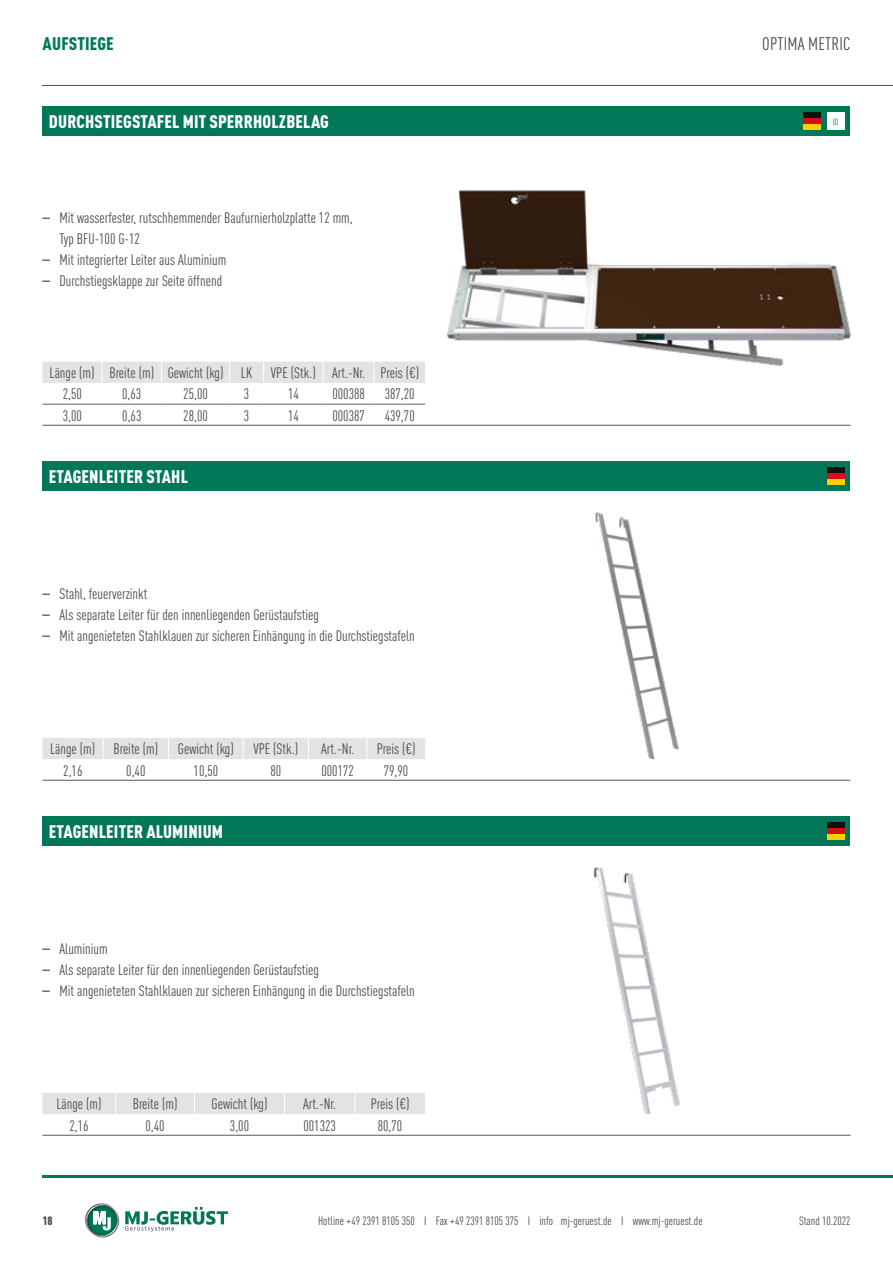
<style>
.page{position:relative;width:893px;height:1263px;background:#fff}
.page>*{position:absolute;margin:0;border:0;box-sizing:border-box;transform-origin:0 0}
.t1{font:900 condensed 18px "DIN Pro";letter-spacing:.01em;color:#fff}
.t2{font:condensed 18px "DIN Pro";letter-spacing:.01em;color:#4a4a49}
.t3{font:900 condensed 18px "DIN Pro";letter-spacing:.01em;color:#007858}
.t4{font:condensed 15px/21.1px "DIN Pro";color:#4a4a49}
.t5{font:condensed 12px "DIN Pro";color:#4a4a49}
.t6{font:900 condensed 12px "DIN Pro";color:#4a4a49}
.t7{font:condensed 9px "DIN Pro";color:#007858}
.s1{font-family:"Helvetica"}
.s2{font-family:"Helvetica";color:#fff}
.s3{font-family:"Univers";font-weight:500}
</style>
<div class="page">
<hr style="left:43px;top:85px;width:850px;height:1px;background:#575756">
<hr style="left:43px;top:1176px;width:850px;height:2px;background:#007858">
<svg style="left:85px;top:1203px;width:34px;height:34px"></svg>
<svg style="left:125px;top:1207px;width:103px;height:25px"></svg>
<div style="left:43px;top:461px;width:807px;height:30px;background:#007858"></div>
<hr style="left:43px;top:780px;width:807px;height:1px;background:#575756">
<img style="left:595px;top:512px;width:84px;height:247px">
<div style="left:43px;top:738px;width:382px;height:21px;background:#e3e3e3"></div>
<div style="left:43px;top:816px;width:807px;height:30px;background:#007858"></div>
<hr style="left:43px;top:1135px;width:807px;height:1px;background:#575756">
<div style="left:43px;top:1093px;width:382px;height:21px;background:#e3e3e3"></div>
<img style="left:593px;top:867px;width:87px;height:247px">
<div style="left:827px;top:823px;width:17px;height:17px;background:#12100d"></div>
<div style="left:827px;top:828px;width:17px;height:12px;background:#d70f15"></div>
<div style="left:827px;top:834px;width:17px;height:6px;background:#fecf00"></div>
<div style="left:827px;top:467px;width:17px;height:17px;background:#12100d"></div>
<div style="left:827px;top:473px;width:17px;height:11px;background:#d70f15"></div>
<div style="left:827px;top:479px;width:17px;height:5px;background:#fecf00"></div>
<div style="left:43px;top:106px;width:807px;height:30px;background:#007858"></div>
<hr style="left:43px;top:425px;width:807px;height:1px;background:#575756">
<div style="left:43px;top:362px;width:382px;height:21px;background:#e3e3e3"></div>
<hr style="left:43px;top:404px;width:59px;height:1px;background:#646363">
<hr style="left:102px;top:404px;width:60px;height:1px;background:#646363">
<hr style="left:162px;top:404px;width:68px;height:1px;background:#646363">
<hr style="left:323px;top:404px;width:51px;height:1px;background:#646363">
<hr style="left:374px;top:404px;width:51px;height:1px;background:#646363">
<hr style="left:230px;top:404px;width:34px;height:1px;background:#646363">
<hr style="left:264px;top:404px;width:59px;height:1px;background:#646363">
<img style="left:447px;top:190px;width:403px;height:176px">
<div style="left:827px;top:113px;width:17px;height:17px;background:#fff"></div>
<div style="left:804px;top:113px;width:17px;height:17px;background:#12100d"></div>
<div style="left:804px;top:118px;width:17px;height:12px;background:#d70f15"></div>
<div style="left:804px;top:124px;width:17px;height:6px;background:#fecf00"></div>
<p class="t3" style="left:43px;top:30px;width:73px">AUFSTIEGE</p>
<p class="t2" style="left:762px;top:31px;width:90px">OPTIMA METRIC</p>
<p class="t1" style="left:49px;top:108px;width:281px">DURCHSTIEGSTAFEL MIT SPERRHOLZBELAG</p>
<p class="t4" style="left:43px;top:206px;width:312px"><span class="s1">–</span> Mit wasserfester, rutschhemmender Baufurnierholzplatte 12 mm,</p>
<p class="t4" style="left:43px;top:227px;width:99px"><span class="s2">–</span> Typ BFU-100 G-12</p>
<p class="t4" style="left:43px;top:248px;width:185px"><span class="s1">–</span> Mit integrierter Leiter aus Aluminium</p>
<p class="t4" style="left:43px;top:269px;width:181px"><span class="s1">–</span> Durchstiegsklappe zur Seite öffnend</p>
<p class="t4" style="left:63px;top:361px;width:358px;text-indent:-13px">Länge (m) Breite (m) Gewicht (kg) LK VPE (Stk.) Art.-Nr. Preis (€)<br>2,50</p>
<p class="t4" style="left:122px;top:382px;width:21px">0,63</p>
<p class="t4" style="left:183px;top:382px;width:26px">25,00</p>
<p class="t4" style="left:244px;top:382px;width:7px">3</p>
<p class="t4" style="left:288px;top:382px;width:12px">14</p>
<p class="t4" style="left:332px;top:382px;width:34px">000388</p>
<p class="t4" style="left:385px;top:382px;width:31px">387,20</p>
<p class="t4" style="left:63px;top:404px;width:21px">3,00</p>
<p class="t4" style="left:122px;top:404px;width:21px">0,63</p>
<p class="t4" style="left:183px;top:404px;width:26px">28,00</p>
<p class="t4" style="left:244px;top:404px;width:7px">3</p>
<p class="t4" style="left:288px;top:404px;width:12px">14</p>
<p class="t4" style="left:332px;top:404px;width:34px">000387</p>
<p class="t4" style="left:385px;top:404px;width:31px">439,70</p>
<p class="t1" style="left:49px;top:463px;width:141px">ETAGENLEITER STAHL</p>
<p class="t4" style="left:43px;top:582px;width:106px"><span class="s1">–</span> Stahl, feuerverzinkt</p>
<p class="t4" style="left:43px;top:603px;width:278px"><span class="s1">–</span> Als separate Leiter für den innenliegenden Gerüstaufstieg</p>
<p class="t4" style="left:43px;top:624px;width:374px"><span class="s1">–</span> Mit angenieteten Stahlklauen zur sicheren Einhängung in die Durchstiegstafeln</p>
<p class="t4" style="left:50px;top:737px;width:109px">Länge (m) Breite (m)</p>
<p class="t4" style="left:178px;top:737px;width:57px">Gewicht (kg)</p>
<p class="t4" style="left:253px;top:737px;width:46px">VPE (Stk.)</p>
<p class="t4" style="left:321px;top:737px;width:34px">Art.-Nr.</p>
<p class="t4" style="left:377px;top:737px;width:40px">Preis (€)</p>
<p class="t4" style="left:63px;top:759px;width:21px">2,16</p>
<p class="t4" style="left:126px;top:759px;width:21px">0,40</p>
<p class="t4" style="left:194px;top:759px;width:26px">10,50</p>
<p class="t4" style="left:270px;top:759px;width:12px">80</p>
<p class="t4" style="left:321px;top:759px;width:34px">000172</p>
<p class="t4" style="left:384px;top:759px;width:26px">79,90</p>
<p class="t1" style="left:49px;top:818px;width:176px">ETAGENLEITER ALUMINIUM</p>
<p class="t4" style="left:43px;top:937px;width:67px"><span class="s1">–</span> Aluminium</p>
<p class="t4" style="left:43px;top:958px;width:278px"><span class="s1">–</span> Als separate Leiter für den innenliegenden Gerüstaufstieg</p>
<p class="t4" style="left:43px;top:979px;width:374px"><span class="s1">–</span> Mit angenieteten Stahlklauen zur sicheren Einhängung in die Durchstiegstafeln</p>
<p class="t4" style="left:56px;top:1092px;width:46px">Länge (m)</p>
<p class="t4" style="left:133px;top:1092px;width:46px">Breite (m)</p>
<p class="t4" style="left:212px;top:1092px;width:57px">Gewicht (kg)</p>
<p class="t4" style="left:303px;top:1092px;width:34px">Art.-Nr.</p>
<p class="t4" style="left:371px;top:1092px;width:40px">Preis (€)</p>
<p class="t4" style="left:70px;top:1114px;width:21px">2,16</p>
<p class="t4" style="left:145px;top:1114px;width:21px">0,40</p>
<p class="t4" style="left:230px;top:1114px;width:21px">3,00</p>
<p class="t4" style="left:303px;top:1114px;width:34px">001323</p>
<p class="t4" style="left:378px;top:1114px;width:26px">80,70</p>
<p class="t7" style="left:833px;top:115px;width:7px">ID</p>
<p class="t6" style="left:43px;top:1212px;width:12px">18</p>
<p class="t5" style="left:318px;top:1212px;width:386px">Hotline +49 2391 8105 350 I Fax +49 2391 8105 375 I info<span class="s3">@</span>mj-geruest.de I www.mj-geruest.de</p>
<p class="t5" style="left:799px;top:1212px;width:53px">Stand 10.2022</p>
</div>
